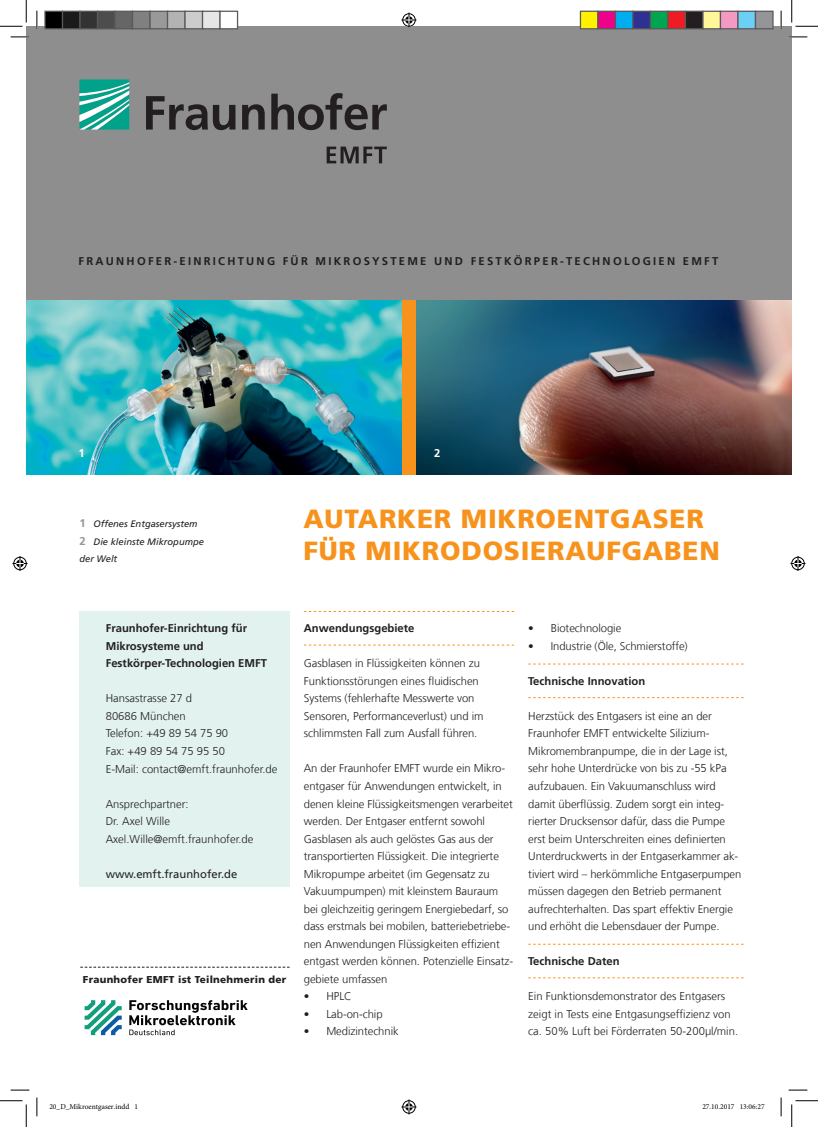
<style>
.page{position:relative;width:818px;height:1127px;background:#fff}
.page>*{position:absolute;margin:0;border:0;box-sizing:border-box;transform-origin:0 0}
.t1{font:900 26.25px/32.5px "Frutiger LT Com";letter-spacing:.03em;color:#f7931d}
.t2{font:300 11.25px/17.5px "Frutiger LT Com";letter-spacing:-.005em;color:#231f20}
.t3{font:700 11.25px/17.5px "Frutiger LT Com";color:#231f20}
.t4{font:700 11.25px "Frutiger LT Com";letter-spacing:.2em;color:#231f20}
.t5{font:11.25px "Frutiger LT Com";color:#231f20}
.t6{font:700 11.25px "Frutiger LT Com";color:#fff}
.t7{font:900 10px "Frutiger LT Com";letter-spacing:.025em;color:#231f20}
.t8{font:italic 9.38px/17.5px "Frutiger LT Com";color:#231f20}
.t9{font:7.5px "Minion Pro";color:#000}
.s1{font-weight:700;font-style:normal;font-size:11.25px;color:#939598}
</style>
<div class="page">
<div style="left:397px;top:299px;width:23px;height:175px;background:#f7931d"></div>
<img style="left:416px;top:299px;width:376px;height:175px">
<img style="left:26px;top:299px;width:376px;height:175px">
<div style="left:26px;top:26px;width:766px;height:273px;background:#8e8e8f"></div>
<svg style="left:304px;top:611px;width:210px;height:1px"></svg>
<svg style="left:304px;top:644px;width:210px;height:1px"></svg>
<svg style="left:528px;top:663px;width:215px;height:1px"></svg>
<svg style="left:528px;top:697px;width:215px;height:1px"></svg>
<svg style="left:528px;top:943px;width:215px;height:1px"></svg>
<svg style="left:528px;top:977px;width:215px;height:1px"></svg>
<svg style="left:79px;top:79px;width:50px;height:50px;background:#4bbaa9"></svg>
<svg style="left:146px;top:93px;width:241px;height:37px"></svg>
<svg style="left:327px;top:146px;width:60px;height:17px"></svg>
<div style="left:79px;top:611px;width:211px;height:275px;background:#e2f2ef"></div>
<svg style="left:80px;top:966px;width:210px;height:1px"></svg>
<svg style="left:85px;top:1000px;width:37px;height:34px"></svg>
<svg style="left:129px;top:1000px;width:119px;height:34px"></svg>
<svg style="left:11px;top:36px;width:18px;height:2px"></svg>
<svg style="left:789px;top:36px;width:18px;height:2px"></svg>
<svg style="left:11px;top:1089px;width:18px;height:1px"></svg>
<svg style="left:788px;top:1089px;width:19px;height:1px"></svg>
<svg style="left:36px;top:11px;width:2px;height:18px"></svg>
<svg style="left:36px;top:1097px;width:2px;height:18px"></svg>
<svg style="left:780px;top:11px;width:2px;height:18px"></svg>
<svg style="left:780px;top:1097px;width:2px;height:18px"></svg>
<svg style="left:0;top:0;width:27px;height:27px"></svg>
<svg style="left:0;top:1100px;width:27px;height:26px"></svg>
<svg style="left:791px;top:0;width:27px;height:27px"></svg>
<svg style="left:791px;top:1100px;width:27px;height:26px"></svg>
<svg style="left:401px;top:13px;width:15px;height:14px"></svg>
<svg style="left:401px;top:1099px;width:15px;height:15px"></svg>
<svg style="left:13px;top:556px;width:15px;height:15px"></svg>
<svg style="left:790px;top:556px;width:15px;height:15px"></svg>
<div style="left:45px;top:11px;width:18px;height:18px;background:#000"></div>
<div style="left:44px;top:11px;width:19px;height:18px;border:1px solid #595959"></div>
<div style="left:63px;top:11px;width:17px;height:18px;background:#1a1a1a"></div>
<div style="left:62px;top:11px;width:19px;height:18px;border:1px solid #595959"></div>
<div style="left:80px;top:11px;width:18px;height:18px;background:#333"></div>
<div style="left:79px;top:11px;width:19px;height:18px;border:1px solid #595959"></div>
<div style="left:98px;top:11px;width:17px;height:18px;background:#4d4d4d"></div>
<div style="left:97px;top:11px;width:19px;height:18px;border:1px solid #595959"></div>
<div style="left:115px;top:11px;width:18px;height:18px;background:#666"></div>
<div style="left:114px;top:11px;width:19px;height:18px;border:1px solid #595959"></div>
<div style="left:133px;top:11px;width:17px;height:18px;background:#808080"></div>
<div style="left:132px;top:11px;width:19px;height:18px;border:1px solid #595959"></div>
<div style="left:150px;top:11px;width:18px;height:18px;background:#999"></div>
<div style="left:149px;top:11px;width:19px;height:18px;border:1px solid #595959"></div>
<div style="left:168px;top:11px;width:17px;height:18px;background:#b3b3b3"></div>
<div style="left:167px;top:11px;width:19px;height:18px;border:1px solid #595959"></div>
<div style="left:185px;top:11px;width:18px;height:18px;background:#ccc"></div>
<div style="left:184px;top:11px;width:19px;height:18px;border:1px solid #595959"></div>
<div style="left:203px;top:11px;width:17px;height:18px;background:#e6e6e6"></div>
<div style="left:202px;top:11px;width:19px;height:18px;border:1px solid #595959"></div>
<div style="left:220px;top:11px;width:18px;height:18px;background:#fff"></div>
<div style="left:219px;top:11px;width:19px;height:18px;border:1px solid #595959"></div>
<div style="left:580px;top:11px;width:18px;height:18px;background:#fff101"></div>
<div style="left:580px;top:11px;width:18px;height:18px;border:1px solid #595959"></div>
<div style="left:598px;top:11px;width:17px;height:18px;background:#ed028c"></div>
<div style="left:597px;top:11px;width:19px;height:18px;border:1px solid #595959"></div>
<div style="left:615px;top:11px;width:18px;height:18px;background:#00aeef"></div>
<div style="left:615px;top:11px;width:18px;height:18px;border:1px solid #595959"></div>
<div style="left:633px;top:11px;width:17px;height:18px;background:#2e3092"></div>
<div style="left:632px;top:11px;width:19px;height:18px;border:1px solid #595959"></div>
<div style="left:650px;top:11px;width:18px;height:18px;background:#00a54f"></div>
<div style="left:650px;top:11px;width:18px;height:18px;border:1px solid #595959"></div>
<div style="left:668px;top:11px;width:17px;height:18px;background:#ee1d23"></div>
<div style="left:667px;top:11px;width:19px;height:18px;border:1px solid #595959"></div>
<div style="left:685px;top:11px;width:18px;height:18px;background:#231f20"></div>
<div style="left:685px;top:11px;width:18px;height:18px;border:1px solid #595959"></div>
<div style="left:703px;top:11px;width:17px;height:18px;background:#fff79a"></div>
<div style="left:702px;top:11px;width:19px;height:18px;border:1px solid #595959"></div>
<div style="left:720px;top:11px;width:18px;height:18px;background:#f499c2"></div>
<div style="left:720px;top:11px;width:18px;height:18px;border:1px solid #595959"></div>
<div style="left:738px;top:11px;width:17px;height:18px;background:#6bcff6"></div>
<div style="left:737px;top:11px;width:19px;height:18px;border:1px solid #595959"></div>
<div style="left:755px;top:11px;width:18px;height:18px;background:#939598"></div>
<div style="left:755px;top:11px;width:18px;height:18px;border:1px solid #595959"></div>
<p class="t4" style="left:78px;top:254px;width:331px">FRAUNHOFER-Einr ich tun g f ür Mikro systeme</p>
<p class="t4" style="left:434px;top:254px;width:169px">un d Fe stkör per -Te chno</p>
<p class="t3" style="left:624px;top:252px;width:44px">lo gien</p>
<p class="t3" style="left:683px;top:252px;width:37px">EMFT</p>
<p class="t6" style="left:79px;top:446px;width:8px">1</p>
<p class="t6" style="left:434px;top:446px;width:8px">2</p>
<p class="t8" style="left:79px;top:515px;width:126px"><span class="s1">1</span> Offenes Entgasersystem<br><span class="s1">2</span> Die kleinste Mikropumpe der Welt</p>
<h1 class="t1" style="left:303px;top:502px;width:418px">AUTARKER MIKROENTGASER<br>FÜR MIKRODOSIERAUFGABEN</h1>
<p class="t3" style="left:106px;top:619px;width:163px">Fraunhofer-Einrichtung für<br>Mikrosysteme und<br>Festkörper-Technologien EMFT</p>
<p class="t2" style="left:106px;top:689px;width:173px">Hansastrasse 27 d<br>80686 München<br>Telefon: +49 89 54 75 90<br>Fax: +49 89 54 75 95 50<br>E-Mail: contact@emft.fraunhofer.de</p>
<p class="t2" style="left:106px;top:794px;width:149px">Ansprechpartner:<br>Dr. Axel Wille<br>Axel.Wille@emft.fraunhofer.de</p>
<p class="t5" style="left:106px;top:866px;width:133px">www.emft.fraunhofer.de</p>
<p class="t7" style="left:83px;top:972px;width:205px">FRAUNHOFER EMFT IST TEILNEHMERIN DER</p>
<p class="t3" style="left:304px;top:619px;width:112px">Anwendungsgebiete</p>
<p class="t2" style="left:304px;top:654px;width:181px">Gasblasen in Flüssigkeiten können zu Funktionsstörungen eines fluidischen Systems (fehlerhafte Messwerte von Sensoren, Performanceverlust) und im schlimmsten Fall zum Ausfall führen.</p>
<p class="t2" style="left:304px;top:759px;width:211px">An der Fraunhofer EMFT wurde ein Mikro&shy;entgaser für Anwendungen entwickelt, in denen kleine Flüssigkeitsmengen verarbeitet werden. Der Entgaser entfernt sowohl Gasblasen als auch gelöstes Gas aus der transportierten Flüssigkeit. Die integrierte Mikropumpe arbeitet (im Gegensatz zu Vakuumpumpen) mit kleinstem Bauraum bei gleichzeitig geringem Energiebedarf, so dass erstmals bei mobilen, batteriebetriebe&shy;nen Anwendungen Flüssigkeiten effizient entgast werden können. Potenzielle Einsatz&shy;gebiete umfassen</p>
<p class="t2" style="left:304px;top:987px;width:49px">• HPLC</p>
<p class="t2" style="left:304px;top:1004px;width:80px">• Lab-on-chip</p>
<p class="t2" style="left:304px;top:1022px;width:96px">• Medizintechnik</p>
<p class="t2" style="left:528px;top:619px;width:95px">• Biotechnologie</p>
<p class="t2" style="left:528px;top:637px;width:161px">• Industrie (Öle, Schmierstoffe)</p>
<p class="t3" style="left:528px;top:672px;width:118px">Technische Innovation</p>
<p class="t2" style="left:528px;top:707px;width:215px">Herzstück des Entgasers ist eine an der Fraunhofer EMFT entwickelte Silizium-Mikromembranpumpe, die in der Lage ist, sehr hohe Unterdrücke von bis zu -55 kPa aufzubauen. Ein Vakuumanschluss wird damit überflüssig. Zudem sorgt ein integ&shy;rierter Drucksensor dafür, dass die Pumpe erst beim Unterschreiten eines definierten Unterdruckwerts in der Entgaserkammer ak&shy;tiviert wird – herkömmliche Entgaserpumpen müssen dagegen den Betrieb permanent aufrechterhalten. Das spart effektiv Energie und erhöht die Lebensdauer der Pumpe.</p>
<p class="t3" style="left:528px;top:952px;width:93px">Technische Daten</p>
<p class="t2" style="left:528px;top:987px;width:211px">Ein Funktionsdemonstrator des Entgasers zeigt in Tests eine Entgasungseffizienz von ca. 50% Luft bei Förderraten 50-200µl/min.</p>
<p class="t9" style="left:49px;top:1101px;width:90px">20_D_Mikroentgaser.indd 1</p>
<p class="t9" style="left:702px;top:1101px;width:64px">27.10.2017 13:06:27</p>
</div>
